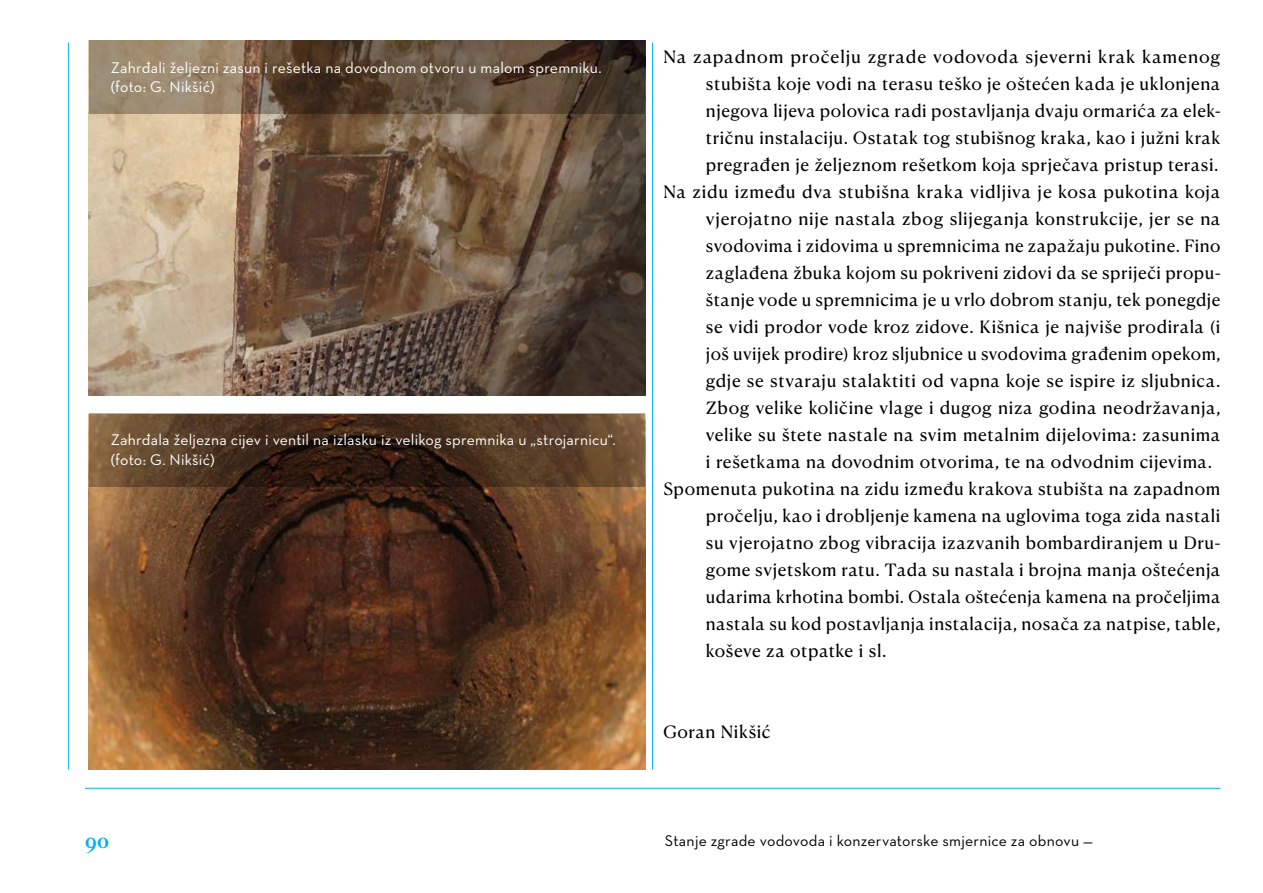
<style>
.page{position:relative;width:1263px;height:893px;background:#fff}
.page>*{position:absolute;margin:0;border:0;box-sizing:border-box;transform-origin:0 0}
.t1{font:500 19.5px "Canela Text";color:#00b0f0}
.t2{font:16.95px "Canela Text";letter-spacing:.03em;color:#000}
.t3{font:500 15.75px/19.5px "Neutra Text CE";letter-spacing:.015em;color:#fff}
.t4{font:500 15.75px "Neutra Text CE";letter-spacing:.015em;color:#000}
</style>
<div class="page">
<img style="left:88px;top:414px;width:557px;height:355px">
<img style="left:88px;top:40px;width:557px;height:355px">
<svg style="left:90px;top:41px;width:555px;height:73px;background:#6a5744"></svg>
<svg style="left:90px;top:413px;width:555px;height:73px;background:#503724"></svg>
<hr style="left:85px;top:788px;width:1135px;height:1px;background:#00b0f0">
<hr style="left:652px;top:43px;width:1px;height:726px;background:#00b0f0">
<hr style="left:68px;top:43px;width:1px;height:726px;background:#00b0f0">
<p class="t3" style="left:111px;top:58px;width:492px">Zahrđali željezni zasun i rešetka na dovodnom otvoru u malom spremniku. (foto: G. Nikšić)</p>
<p class="t3" style="left:111px;top:430px;width:506px">Zahrđala željezna cijev i ventil na izlasku iz velikog spremnika u „strojarnicu“. (foto: G. Nikšić)</p>
<p class="t2" style="left:663px;top:42px;width:558px">Na zapadnom pročelju zgrade vodovoda sjeverni krak kamenog</p>
<p class="t2" style="left:706px;top:69px;width:516px">stubišta koje vodi na terasu teško je oštećen kada je uklonjena</p>
<p class="t2" style="left:706px;top:96px;width:516px">njegova lijeva polovica radi postavljanja dvaju ormarića za elek-</p>
<p class="t2" style="left:706px;top:123px;width:516px">tričnu instalaciju. Ostatak tog stubišnog kraka, kao i južni krak</p>
<p class="t2" style="left:706px;top:150px;width:514px">pregrađen je željeznom rešetkom koja sprječava pristup terasi.</p>
<p class="t2" style="left:663px;top:177px;width:558px">Na zidu između dva stubišna kraka vidljiva je kosa pukotina koja</p>
<p class="t2" style="left:706px;top:204px;width:516px">vjerojatno nije nastala zbog slijeganja konstrukcije, jer se na</p>
<p class="t2" style="left:706px;top:231px;width:516px">svodovima i zidovima u spremnicima ne zapažaju pukotine. Fino</p>
<p class="t2" style="left:706px;top:258px;width:516px">zaglađena žbuka kojom su pokriveni zidovi da se spriječi propu-</p>
<p class="t2" style="left:706px;top:285px;width:516px">štanje vode u spremnicima je u vrlo dobrom stanju, tek ponegdje</p>
<p class="t2" style="left:706px;top:312px;width:516px">se vidi prodor vode kroz zidove. Kišnica je najviše prodirala (i</p>
<p class="t2" style="left:706px;top:339px;width:516px">još uvijek prodire) kroz sljubnice u svodovima građenim opekom,</p>
<p class="t2" style="left:706px;top:366px;width:516px">gdje se stvaraju stalaktiti od vapna koje se ispire iz sljubnica.</p>
<p class="t2" style="left:706px;top:393px;width:516px">Zbog velike količine vlage i dugog niza godina neodržavanja,</p>
<p class="t2" style="left:706px;top:420px;width:516px">velike su štete nastale na svim metalnim dijelovima: zasunima</p>
<p class="t2" style="left:706px;top:447px;width:508px">i rešetkama na dovodnim otvorima, te na odvodnim cijevima.</p>
<p class="t2" style="left:663px;top:474px;width:558px">Spomenuta pukotina na zidu između krakova stubišta na zapadnom</p>
<p class="t2" style="left:706px;top:501px;width:516px">pročelju, kao i drobljenje kamena na uglovima toga zida nastali</p>
<p class="t2" style="left:706px;top:528px;width:516px">su vjerojatno zbog vibracija izazvanih bombardiranjem u Dru-</p>
<p class="t2" style="left:706px;top:555px;width:516px">gome svjetskom ratu. Tada su nastala i brojna manja oštećenja</p>
<p class="t2" style="left:706px;top:582px;width:516px">udarima krhotina bombi. Ostala oštećenja kamena na pročeljima</p>
<p class="t2" style="left:706px;top:609px;width:516px">nastala su kod postavljanja instalacija, nosača za natpise, table,</p>
<p class="t2" style="left:706px;top:636px;width:182px">koševe za otpatke i sl.</p>
<p class="t2" style="left:663px;top:717px;width:109px">Goran Nikšić</p>
<p class="t1" style="left:85px;top:823px;width:25px">90</p>
<p class="t4" style="left:665px;top:831px;width:430px">Stanje zgrade vodovoda i konzervatorske smjernice za obnovu —</p>
</div>
